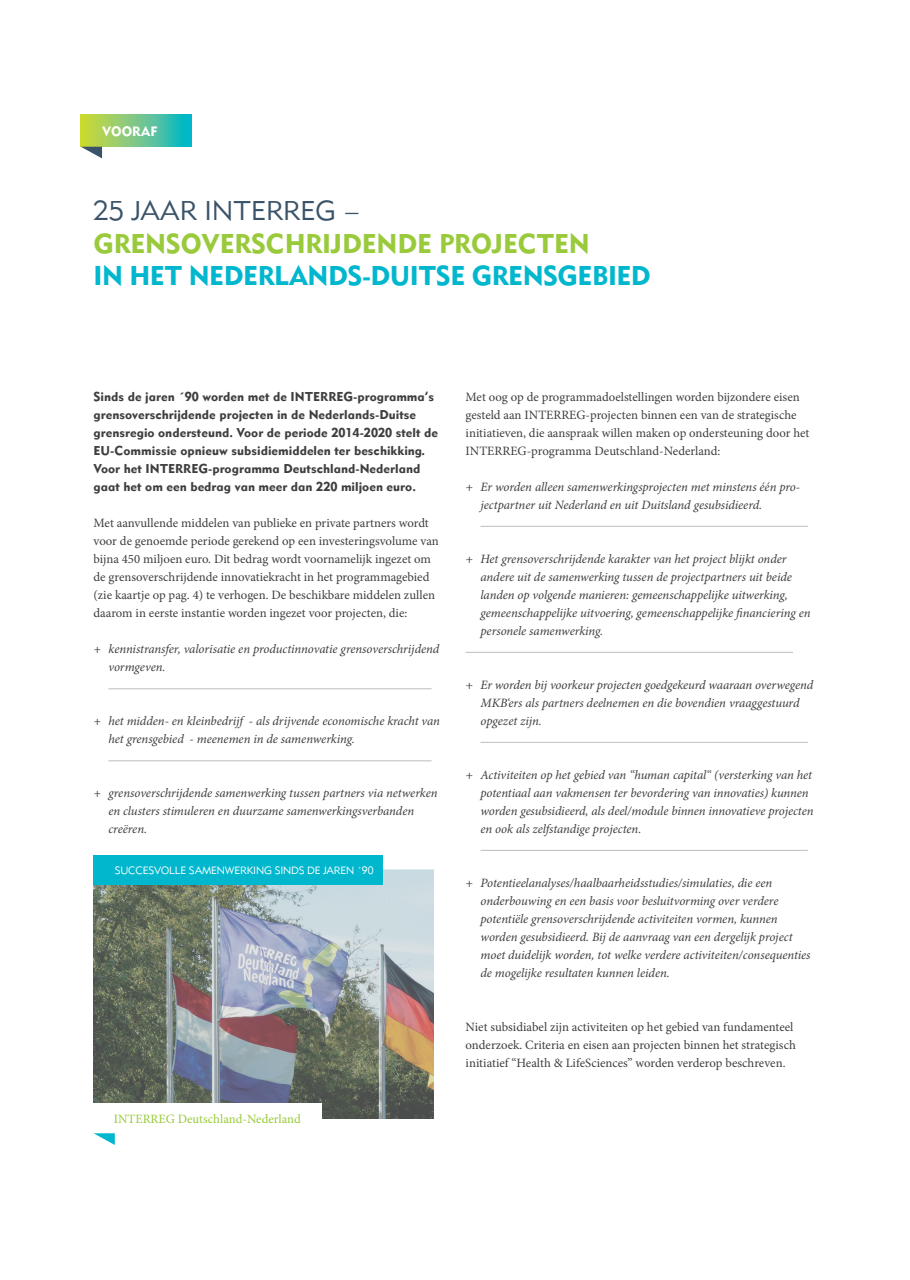
<style>
.page{position:relative;width:910px;height:1280px;background:#fff}
.page>*{position:absolute;margin:0;border:0;box-sizing:border-box;transform-origin:0 0}
.t1{font:27px "Metroblack 2 Com";letter-spacing:-.02em;color:#00b7ce}
.t2{font:27px "Metroblack 2 Com";letter-spacing:-.01em;color:#99ca3b}
.t3{font:27px "Metrolite 2 Com";letter-spacing:.005em;color:#3a5368}
.t4{font:13.5px "Metroblack 2 Com";color:#fff}
.t5{font:italic 12.75px/18px "Minion Pro";letter-spacing:-.005em;color:#3e3e3f}
.t6{font:12.75px/18px "Minion Pro";color:#3e3e3f}
.t7{font:12.75px/18px "Metroblack 2 Com";color:#3e3e3f}
.t8{font:12.75px "Minion Pro";color:#99ca3b}
.t9{font:10.5px "Metrolite 2 Com";letter-spacing:-.015em;color:#fff}
</style>
<div class="page">
<hr style="left:108px;top:688px;width:324px;height:1px;background:#bcbdc0">
<hr style="left:108px;top:760px;width:324px;height:1px;background:#bcbdc0">
<hr style="left:480px;top:526px;width:328px;height:1px;background:#bcbdc0">
<hr style="left:466px;top:652px;width:327px;height:1px;background:#bcbdc0">
<hr style="left:480px;top:742px;width:328px;height:1px;background:#bcbdc0">
<hr style="left:480px;top:850px;width:328px;height:1px;background:#bcbdc0">
<svg style="left:81px;top:115px;width:110px;height:32px;background:#71c784"></svg>
<svg style="left:81px;top:147px;width:21px;height:11px"></svg>
<svg style="left:94px;top:870px;width:340px;height:248px;background:#8a8f8d"></svg>
<div style="left:92px;top:1103px;width:230px;height:30px;background:#fff"></div>
<svg style="left:94px;top:1133px;width:21px;height:12px"></svg>
<div style="left:94px;top:855px;width:289px;height:29px;background:#00b7ce"></div>
<p class="t4" style="left:102px;top:123px;width:57px">vooraf</p>
<h1 class="t3" style="left:94px;top:195px;width:268px">25 JAAR INTERREG –</h1>
<h1 class="t2" style="left:94px;top:226px;width:498px">grensoverschrijdende projecten</h1>
<h1 class="t1" style="left:94px;top:259px;width:554px">in het N ederlands-du itse grensgebied</h1>
<p class="t7" style="left:94px;top:387px;width:346px;text-indent:260px">-programma’s grensoverschrijdende projecten in de Nederlands-Duitse grensregio ondersteund. Voor de periode 2014-2020 stelt de EU-Commissie opnieuw subsidiemiddelen ter beschikking.<br>Voor het INTERREG</p>
<p class="t7" style="left:94px;top:387px;width:206px">Sinds de jaren ´90 worden met de INTERREG</p>
<p class="t7" style="left:94px;top:459px;width:328px;text-indent:115px">-programma Deutschland-Nederland gaat het om een bedrag van meer dan 220 miljoen euro.</p>
<p class="t6" style="left:94px;top:514px;width:347px">Met aanvullende middelen van publieke en private partners wordt voor de genoemde periode gerekend op een investeringsvolume van bijna 450 miljoen euro. Dit bedrag wordt voornamelijk ingezet om de grensoverschrijdende innovatiekracht in het programmagebied (zie kaartje op pag. 4) te verhogen. De beschikbare middelen zullen daarom in eerste instantie worden ingezet voor projecten, die:</p>
<p class="t5" style="left:108px;top:640px;width:332px;text-indent:-15px">+ kennistransfer, valorisatie en productinnovatie grensoverschrijdend vormgeven.</p>
<p class="t5" style="left:108px;top:712px;width:333px;text-indent:-15px">+ het midden- en kleinbedrijf - als drijvende economische kracht van het grensgebied - meenemen in de samenwerking.</p>
<p class="t5" style="left:108px;top:784px;width:331px;text-indent:-15px">+ grensoverschrijdende samenwerking tussen partners via netwerken en clusters stimuleren en duurzame samenwerkingsverbanden creëren.</p>
<p class="t9" style="left:115px;top:863px;width:260px">SUCCESVOLLE SAMENWERKI NG SI NDS DE JAREN ´90</p>
<p class="t8" style="left:114px;top:1110px;width:189px">INTERREG Deutschland-Nederland</p>
<p class="t6" style="left:466px;top:387px;width:345px">Met oog op de programmadoelstellingen worden bijzondere eisen gesteld aan INTERREG-projecten binnen een van de strategische initiatieven, die aanspraak willen maken op ondersteuning door het INTERREG-programma Deutschland-Nederland:</p>
<p class="t5" style="left:480px;top:477px;width:321px;text-indent:-15px">+ Er worden alleen samenwerkingsprojecten met minstens één pro&shy;jectpartner uit Nederland en uit Duitsland gesubsidieerd.</p>
<p class="t5" style="left:480px;top:549px;width:332px;text-indent:-15px">+ Het grensoverschrijdende karakter van het project blijkt onder andere uit de samenwerking tussen de projectpartners uit beide landen op volgende manieren: gemeenschappelijke uitwerking, gemeenschappelijke uitvoering, gemeenschappelijke financiering en personele samenwerking.</p>
<p class="t5" style="left:480px;top:675px;width:334px;text-indent:-15px">+ Er worden bij voorkeur projecten goedgekeurd waaraan overwegend<br>MKB‘ers als partners deelnemen en die bovendien vraaggestuurd opgezet zijn.</p>
<p class="t5" style="left:480px;top:765px;width:335px;text-indent:-15px">+ Activiteiten op het gebied van “human capital“ (versterking van het potentiaal aan vakmensen ter bevordering van innovaties) kunnen worden gesubsidieerd, als deel/module binnen innovatieve projecten en ook als zelfstandige projecten.</p>
<p class="t5" style="left:480px;top:873px;width:332px;text-indent:-15px">+ Potentieelanalyses/haalbaarheidsstudies/simulaties, die een onderbouwing en een basis voor besluitvorming over verdere potentiële grensoverschrijdende activiteiten vormen, kunnen worden gesubsidieerd. Bij de aanvraag van een dergelijk project moet duidelijk worden, tot welke verdere activiteiten/consequenties de mogelijke resultaten kunnen leiden.</p>
<p class="t6" style="left:466px;top:1017px;width:332px">Niet subsidiabel zijn activiteiten op het gebied van fundamenteel onderzoek. Criteria en eisen aan projecten binnen het strategisch initiatief “Health &amp; LifeSciences” worden verderop beschreven.</p>
</div>
